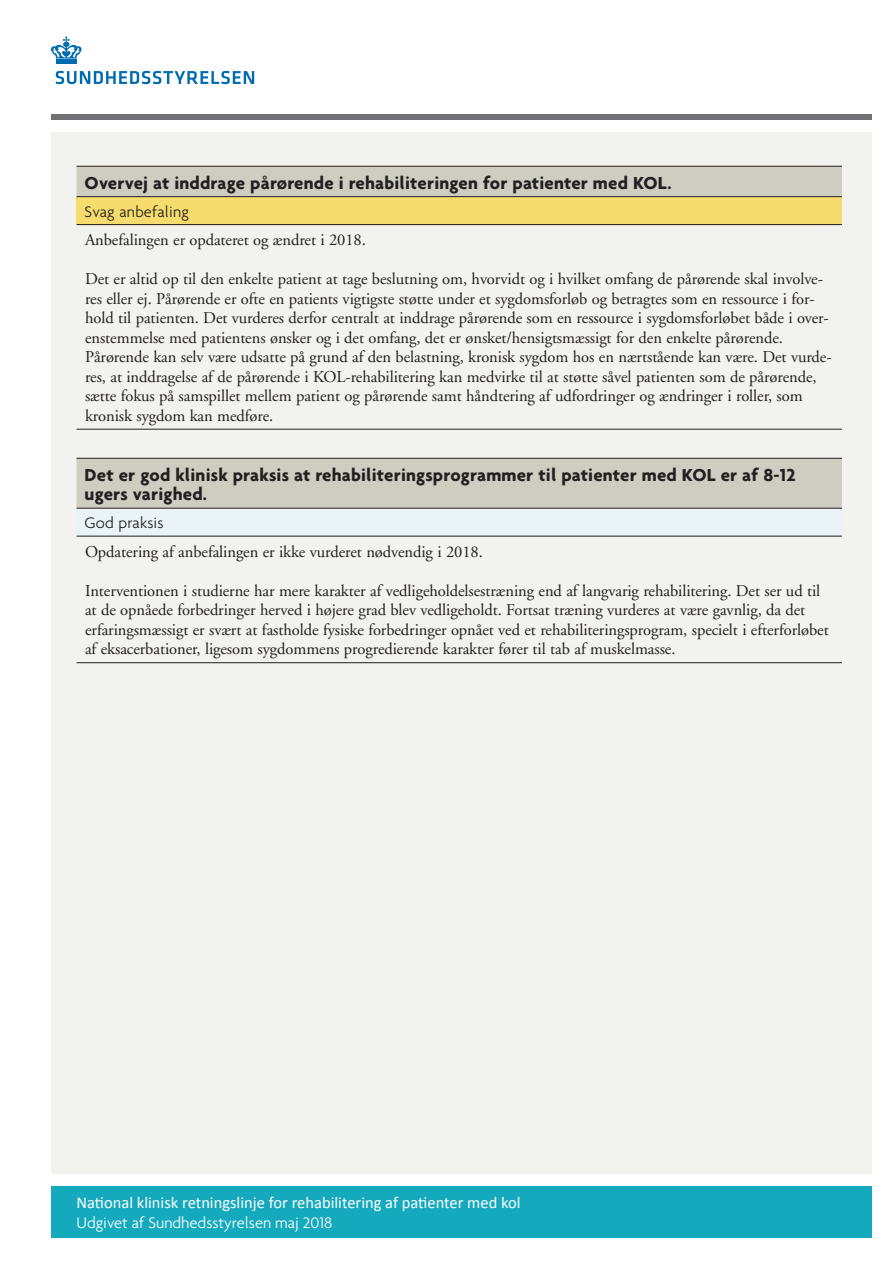
<style>
.page{position:relative;width:893px;height:1263px;background:#fff}
.page>*{position:absolute;margin:0;border:0;box-sizing:border-box;transform-origin:0 0}
.t1{font:700 18.75px/19.5px "Agenda";letter-spacing:.01em;color:#231f20}
.t2{font:16.5px/19.5px "Adobe Garamond";letter-spacing:-.005em;color:#231f20}
.t3{font:16.5px "Calibri";color:#fff}
.t4{font:300 16.5px "Agenda";color:#fff}
.t5{font:300 16.5px "Agenda";letter-spacing:.01em;color:#231f20}
</style>
<div class="page">
<div style="left:51px;top:132px;width:821px;height:1042px;background:#f2f2ee"></div>
<div style="left:51px;top:114px;width:821px;height:5px;background:#717074"></div>
<hr style="left:56px;top:59px;width:21px;height:4px;background:#006cb0">
<svg style="left:51px;top:36px;width:31px;height:23px"></svg>
<svg style="left:56px;top:71px;width:198px;height:13px"></svg>
<div style="left:51px;top:1186px;width:821px;height:51px;background:#15a9bd"></div>
<svg style="left:77px;top:167px;width:765px;height:341px"></svg>
<div style="left:77px;top:197px;width:765px;height:28px;background:#f6dc6c"></div>
<div style="left:77px;top:508px;width:765px;height:28px;background:#eaf3f8"></div>
<hr style="left:77px;top:166px;width:765px;height:1px;background:#231f20">
<hr style="left:77px;top:196px;width:765px;height:1px;background:#231f20">
<hr style="left:77px;top:429px;width:765px;height:1px;background:#231f20">
<hr style="left:77px;top:458px;width:765px;height:1px;background:#231f20">
<hr style="left:77px;top:508px;width:765px;height:1px;background:#231f20">
<hr style="left:77px;top:662px;width:765px;height:1px;background:#231f20">
<hr style="left:77px;top:224px;width:765px;height:1px;background:#231f20">
<hr style="left:77px;top:536px;width:765px;height:1px;background:#231f20">
<p class="t1" style="left:85px;top:172px;width:588px">Overvej at inddrage pårørende i rehabiliteringen for patienter med KOL.</p>
<p class="t5" style="left:85px;top:202px;width:106px">Svag anbefaling</p>
<p class="t2" style="left:85px;top:231px;width:282px">Anbefalingen er opdateret og ændret i 2018.</p>
<p class="t2" style="left:85px;top:270px;width:748px">Det er altid op til den enkelte patient at tage beslutning om, hvorvidt og i hvilket omfang de pårørende skal involve&shy;res eller ej. Pårørende er ofte en patients vigtigste støtte under et sygdomsforløb og betragtes som en ressource i for&shy;hold til patienten. Det vurderes derfor centralt at inddrage pårørende som en ressource i sygdomsforløbet både i over&shy;enstemmelse med patientens ønsker og i det omfang, det er ønsket/hensigtsmæssigt for den enkelte pårørende.<br>Pårørende kan selv være udsatte på grund af den belastning, kronisk sygdom hos en nærtstående kan være. Det vurde&shy;res, at inddragelse af de pårørende i KOL-rehabilitering kan medvirke til at støtte såvel patienten som de pårørende, sætte fokus på samspillet mellem patient og pårørende samt håndtering af udfordringer og ændringer i roller, som kronisk sygdom kan medføre.</p>
<p class="t1" style="left:85px;top:464px;width:712px">Det er god klinisk praksis at rehabiliteringsprogrammer til patienter med KOL er af 8-12 ugers varighed.</p>
<p class="t5" style="left:85px;top:513px;width:81px">God praksis</p>
<p class="t2" style="left:85px;top:542px;width:399px">Opdatering af anbefalingen er ikke vurderet nødvendig i 2018.</p>
<p class="t2" style="left:85px;top:581px;width:745px">Interventionen i studierne har mere karakter af vedligeholdelsestræning end af langvarig rehabilitering. Det ser ud til at de opnåede forbedringer herved i højere grad blev vedligeholdt. Fortsat træning vurderes at være gavnlig, da det erfaringsmæssigt er svært at fastholde fysiske forbedringer opnået ved et rehabiliteringsprogram, specielt i efterforløbet af eksacerbationer, ligesom sygdommens progredierende karakter fører til tab af muskelmasse.</p>
<p class="t3" style="left:77px;top:1192px;width:445px">National klinisk retningslinje for rehabilitering af patienter med kol</p>
<p class="t4" style="left:77px;top:1213px;width:257px">Udgivet af Sundhedsstyrelsen maj 2018</p>
</div>
